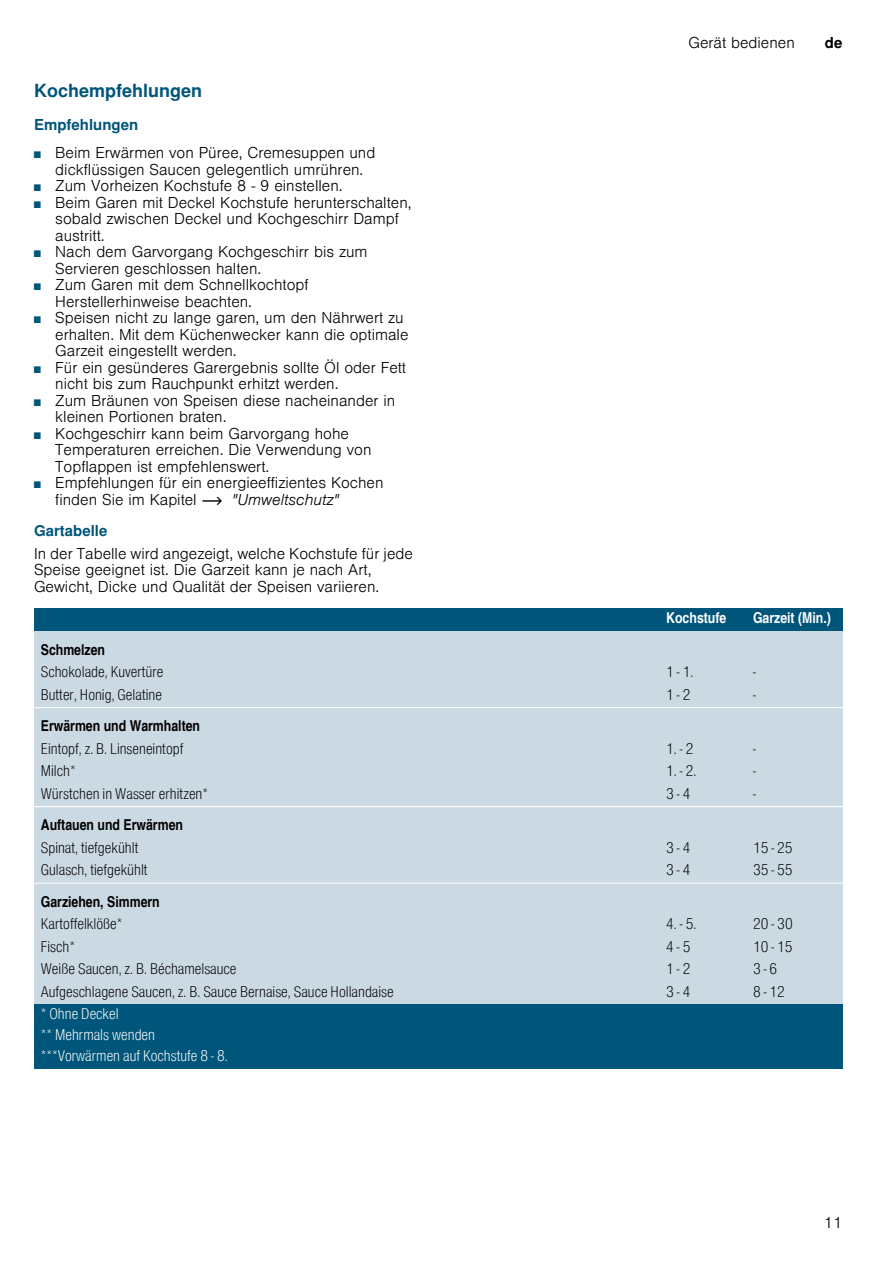
<style>
.page{position:relative;width:893px;height:1263px;background:#fff}
.page>*{position:absolute;margin:0;border:0;box-sizing:border-box;transform-origin:0 0}
.t1{font:700 18px "Nimbus San L";color:#00567a}
.t2{font:300 15px/16.5px "Nimbus San L";color:#000}
.t3{font:15px "Nimbus San L Lig Con";color:#000}
.t4{font:15px "Nimbus San L Bol Con";color:#000}
.t5{font:15px/21px "Nimbus San L Lig Con";color:#fff}
.t6{font:700 15px "Nimbus San L";color:#00567a}
.t7{font:15px "Nimbus San L Bol Con";color:#fff}
.t8{font:700 15px "Nimbus San L";color:#000}
.s1{font-size:9px;color:#00567a}
.s2{font-family:"BSH Symb PH1";font-weight:400}
.s3{font-style:italic}
</style>
<div class="page">
<hr style="left:34px;top:609px;width:2px;height:22px;background:#00567a">
<div style="left:36px;top:609px;width:625px;height:22px;background:#00567a"></div>
<div style="left:661px;top:609px;width:87px;height:22px;background:#00567a"></div>
<div style="left:748px;top:609px;width:95px;height:22px;background:#00567a"></div>
<hr style="left:34px;top:631px;width:2px;height:77px;background:#cbd9e3">
<div style="left:36px;top:631px;width:625px;height:32px;background:#cbd9e3"></div>
<div style="left:661px;top:631px;width:87px;height:32px;background:#cbd9e3"></div>
<div style="left:748px;top:631px;width:95px;height:32px;background:#cbd9e3"></div>
<div style="left:36px;top:663px;width:625px;height:22px;background:#cbd9e3"></div>
<div style="left:661px;top:663px;width:87px;height:22px;background:#cbd9e3"></div>
<div style="left:748px;top:663px;width:95px;height:22px;background:#cbd9e3"></div>
<div style="left:36px;top:685px;width:625px;height:23px;background:#cbd9e3"></div>
<div style="left:661px;top:685px;width:87px;height:23px;background:#cbd9e3"></div>
<div style="left:748px;top:685px;width:95px;height:23px;background:#cbd9e3"></div>
<hr style="left:34px;top:708px;width:2px;height:99px;background:#cbd9e3">
<div style="left:36px;top:708px;width:625px;height:31px;background:#cbd9e3"></div>
<div style="left:661px;top:708px;width:87px;height:31px;background:#cbd9e3"></div>
<div style="left:748px;top:708px;width:95px;height:31px;background:#cbd9e3"></div>
<div style="left:36px;top:739px;width:625px;height:23px;background:#cbd9e3"></div>
<div style="left:661px;top:739px;width:87px;height:23px;background:#cbd9e3"></div>
<div style="left:748px;top:739px;width:95px;height:23px;background:#cbd9e3"></div>
<div style="left:36px;top:762px;width:625px;height:22px;background:#cbd9e3"></div>
<div style="left:661px;top:762px;width:87px;height:22px;background:#cbd9e3"></div>
<div style="left:748px;top:762px;width:95px;height:22px;background:#cbd9e3"></div>
<div style="left:36px;top:784px;width:625px;height:23px;background:#cbd9e3"></div>
<div style="left:661px;top:784px;width:87px;height:23px;background:#cbd9e3"></div>
<div style="left:748px;top:784px;width:95px;height:23px;background:#cbd9e3"></div>
<hr style="left:34px;top:807px;width:2px;height:76px;background:#cbd9e3">
<div style="left:36px;top:807px;width:625px;height:31px;background:#cbd9e3"></div>
<div style="left:661px;top:807px;width:87px;height:31px;background:#cbd9e3"></div>
<div style="left:748px;top:807px;width:95px;height:31px;background:#cbd9e3"></div>
<div style="left:36px;top:838px;width:625px;height:23px;background:#cbd9e3"></div>
<div style="left:661px;top:838px;width:87px;height:23px;background:#cbd9e3"></div>
<div style="left:748px;top:838px;width:95px;height:23px;background:#cbd9e3"></div>
<div style="left:36px;top:861px;width:625px;height:22px;background:#cbd9e3"></div>
<div style="left:661px;top:861px;width:87px;height:22px;background:#cbd9e3"></div>
<div style="left:748px;top:861px;width:95px;height:22px;background:#cbd9e3"></div>
<hr style="left:34px;top:883px;width:2px;height:122px;background:#cbd9e3">
<div style="left:36px;top:883px;width:625px;height:32px;background:#cbd9e3"></div>
<div style="left:661px;top:883px;width:87px;height:32px;background:#cbd9e3"></div>
<div style="left:748px;top:883px;width:95px;height:32px;background:#cbd9e3"></div>
<div style="left:36px;top:915px;width:625px;height:22px;background:#cbd9e3"></div>
<div style="left:661px;top:915px;width:87px;height:22px;background:#cbd9e3"></div>
<div style="left:748px;top:915px;width:95px;height:22px;background:#cbd9e3"></div>
<div style="left:36px;top:937px;width:625px;height:23px;background:#cbd9e3"></div>
<div style="left:661px;top:937px;width:87px;height:23px;background:#cbd9e3"></div>
<div style="left:748px;top:937px;width:95px;height:23px;background:#cbd9e3"></div>
<div style="left:36px;top:960px;width:625px;height:22px;background:#cbd9e3"></div>
<div style="left:661px;top:960px;width:87px;height:22px;background:#cbd9e3"></div>
<div style="left:748px;top:960px;width:95px;height:22px;background:#cbd9e3"></div>
<div style="left:36px;top:982px;width:625px;height:23px;background:#cbd9e3"></div>
<div style="left:661px;top:982px;width:87px;height:23px;background:#cbd9e3"></div>
<div style="left:748px;top:982px;width:95px;height:23px;background:#cbd9e3"></div>
<hr style="left:34px;top:1005px;width:2px;height:64px;background:#00567a">
<div style="left:36px;top:1005px;width:807px;height:64px;background:#00567a"></div>
<hr style="left:34px;top:707px;width:809px;height:1px;background:#fff">
<hr style="left:34px;top:806px;width:809px;height:1px;background:#fff">
<hr style="left:34px;top:882px;width:809px;height:2px;background:#fff">
<p class="t1" style="left:34px;top:79px;width:170px">Kochempfehlungen</p>
<p class="t6" style="left:34px;top:115px;width:106px">Empfehlungen</p>
<p class="t2" style="left:55px;top:143px;width:321px;text-indent:-21px"><span class="s1">■</span> Beim Erwärmen von Püree, Cremesuppen und dickflüssigen Saucen gelegentlich umrühren.</p>
<p class="t2" style="left:34px;top:176px;width:310px"><span class="s1">■</span> Zum Vorheizen Kochstufe 8 - 9 einstellen.</p>
<p class="t2" style="left:55px;top:193px;width:358px;text-indent:-21px"><span class="s1">■</span> Beim Garen mit Deckel Kochstufe herunterschalten, sobald zwischen Deckel und Kochgeschirr Dampf austritt.</p>
<p class="t2" style="left:55px;top:242px;width:314px;text-indent:-21px"><span class="s1">■</span> Nach dem Garvorgang Kochgeschirr bis zum<br>Servieren geschlossen halten.</p>
<p class="t2" style="left:55px;top:275px;width:255px;text-indent:-21px"><span class="s1">■</span> Zum Garen mit dem Schnellkochtopf<br>Herstellerhinweise beachten.</p>
<p class="t2" style="left:55px;top:308px;width:355px;text-indent:-21px"><span class="s1">■</span> Speisen nicht zu lange garen, um den Nährwert zu erhalten. Mit dem Küchenwecker kann die optimale<br>Garzeit eingestellt werden.</p>
<p class="t2" style="left:55px;top:358px;width:352px;text-indent:-21px"><span class="s1">■</span> Für ein gesünderes Garergebnis sollte Öl oder Fett nicht bis zum Rauchpunkt erhitzt werden.</p>
<p class="t2" style="left:55px;top:391px;width:341px;text-indent:-21px"><span class="s1">■</span> Zum Bräunen von Speisen diese nacheinander in kleinen Portionen braten.</p>
<p class="t2" style="left:55px;top:424px;width:318px;text-indent:-21px"><span class="s1">■</span> Kochgeschirr kann beim Garvorgang hohe<br>Temperaturen erreichen. Die Verwendung von<br>Topflappen ist empfehlenswert.</p>
<p class="t2" style="left:55px;top:473px;width:330px;text-indent:-21px"><span class="s1">■</span> Empfehlungen für ein energieeffizientes Kochen finden Sie im Kapitel <span class="s2">~</span> <span class="s3">"Umweltschutz"</span></p>
<p class="t6" style="left:34px;top:521px;width:75px">Gartabelle</p>
<p class="t2" style="left:34px;top:544px;width:380px">In der Tabelle wird angezeigt, welche Kochstufe für jede<br>Speise geeignet ist. Die Garzeit kann je nach Art,<br>Gewicht, Dicke und Qualität der Speisen variieren.</p>
<p class="t2" style="left:688px;top:33px;width:108px">Gerät bedienen</p>
<p class="t8" style="left:824px;top:34px;width:19px">de</p>
<p class="t7" style="left:666px;top:608px;width:62px">Kochstufe</p>
<p class="t7" style="left:753px;top:608px;width:79px">Garzeit (Min.)</p>
<p class="t4" style="left:41px;top:640px;width:66px">Schmelzen</p>
<p class="t3" style="left:41px;top:662px;width:124px">Schokolade, Kuvertüre</p>
<p class="t3" style="left:666px;top:662px;width:29px">1 - 1.</p>
<p class="t3" style="left:753px;top:662px;width:4px">-</p>
<p class="t3" style="left:41px;top:685px;width:123px">Butter, Honig, Gelatine</p>
<p class="t3" style="left:666px;top:685px;width:26px">1 - 2</p>
<p class="t3" style="left:753px;top:685px;width:4px">-</p>
<p class="t4" style="left:41px;top:716px;width:161px">Erwärmen und Warmhalten</p>
<p class="t3" style="left:41px;top:739px;width:144px">Eintopf, z. B. Linseneintopf</p>
<p class="t3" style="left:666px;top:739px;width:29px">1. - 2</p>
<p class="t3" style="left:753px;top:739px;width:4px">-</p>
<p class="t3" style="left:41px;top:761px;width:36px">Milch*</p>
<p class="t3" style="left:666px;top:761px;width:32px">1. - 2.</p>
<p class="t3" style="left:753px;top:761px;width:4px">-</p>
<p class="t3" style="left:41px;top:784px;width:169px">Würstchen in Wasser erhitzen*</p>
<p class="t3" style="left:666px;top:784px;width:26px">3 - 4</p>
<p class="t3" style="left:753px;top:784px;width:4px">-</p>
<p class="t4" style="left:41px;top:815px;width:144px">Auftauen und Erwärmen</p>
<p class="t3" style="left:41px;top:838px;width:99px">Spinat, tiefgekühlt</p>
<p class="t3" style="left:666px;top:838px;width:26px">3 - 4</p>
<p class="t3" style="left:753px;top:838px;width:41px">15 - 25</p>
<p class="t3" style="left:41px;top:860px;width:108px">Gulasch, tiefgekühlt</p>
<p class="t3" style="left:666px;top:860px;width:26px">3 - 4</p>
<p class="t3" style="left:753px;top:860px;width:41px">35 - 55</p>
<p class="t4" style="left:41px;top:892px;width:120px">Garziehen, Simmern</p>
<p class="t3" style="left:41px;top:914px;width:83px">Kartoffelklöße*</p>
<p class="t3" style="left:666px;top:914px;width:31px">4. - 5.</p>
<p class="t3" style="left:753px;top:914px;width:41px">20 - 30</p>
<p class="t3" style="left:41px;top:937px;width:36px">Fisch*</p>
<p class="t3" style="left:666px;top:937px;width:26px">4 - 5</p>
<p class="t3" style="left:753px;top:937px;width:41px">10 - 15</p>
<p class="t3" style="left:41px;top:959px;width:197px">Weiße Saucen, z. B. Béchamelsauce</p>
<p class="t3" style="left:666px;top:959px;width:26px">1 - 2</p>
<p class="t3" style="left:753px;top:959px;width:26px">3 - 6</p>
<p class="t3" style="left:41px;top:982px;width:354px">Aufgeschlagene Saucen, z. B. Sauce Bernaise, Sauce Hollandaise</p>
<p class="t3" style="left:666px;top:982px;width:26px">3 - 4</p>
<p class="t3" style="left:753px;top:982px;width:33px">8 - 12</p>
<p class="t5" style="left:41px;top:1003px;width:188px">* Ohne Deckel<br>** Mehrmals wenden ***Vorwärmen auf Kochstufe 8 - 8.</p>
<p class="t2" style="left:824px;top:1213px;width:20px">11</p>
</div>
